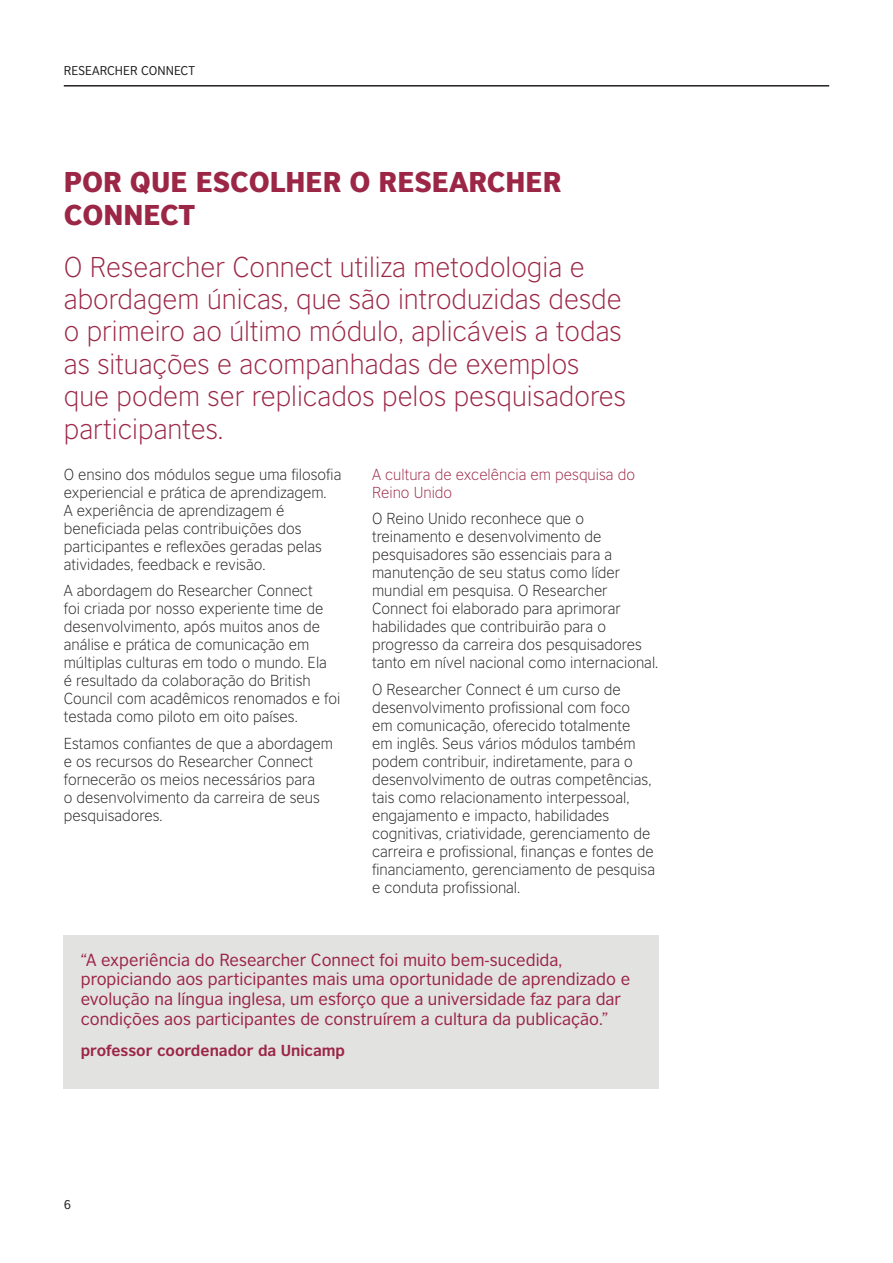
<style>
.page{position:relative;width:893px;height:1263px;background:#fff}
.page>*{position:absolute;margin:0;border:0;box-sizing:border-box;transform-origin:0 0}
.Subtitle_H1_Color{font:300 27px/32.4px "British Council Sans";color:#9b2646}
.Title_H1_color{font:900 27px/32.4px "British Council Sans";color:#9b2646}
.quote_H2{font:16.5px/19.8px "British Council Sans";color:#9b2646}
.Body_H2{font:300 15px/18px "British Council Sans";color:#231f20}
.Body_H2-2{font:300 15px/18px "British Council Sans";color:#9b2646}
.quote_H2-2{font:700 15px "British Council Sans";color:#9b2646}
.marker_H4{font:12px "British Council Sans";color:#231f20}
</style>
<div class="page">
<hr style="left:64px;top:85px;width:765px;height:2px;background:#231f20">
<div style="left:64px;top:935px;width:595px;height:154px;background:#e2e2e1"></div>
<p class="marker_H4" style="left:64px;top:63px;width:133px">RESEARCHER CONNECT</p>
<p class="Title_H1_color" style="left:64px;top:165px;width:499px">POR QUE ESCOLHER O RESEARCHER<br>CONNECT</p>
<p class="Subtitle_H1_Color" style="left:64px;top:250px;width:564px">O Researcher Connect utiliza metodologia e abordagem únicas, que são introduzidas desde o primeiro ao último módulo, aplicáveis a todas as situações e acompanhadas de exemplos que podem ser replicados pelos pesquisadores participantes.</p>
<p class="Body_H2" style="left:64px;top:465px;width:279px">O ensino dos módulos segue uma filosofia experiencial e prática de aprendizagem.<br>A experiência de aprendizagem é beneficiada pelas contribuições dos participantes e reflexões geradas pelas atividades, feedback e revisão.</p>
<p class="Body_H2" style="left:64px;top:582px;width:278px">A abordagem do Researcher Connect<br>foi criada por nosso experiente time de desenvolvimento, após muitos anos de análise e prática de comunicação em múltiplas culturas em todo o mundo. Ela<br>é resultado da colaboração do British Council com acadêmicos renomados e foi testada como piloto em oito países.</p>
<p class="Body_H2" style="left:64px;top:734px;width:271px">Estamos confiantes de que a abordagem e os recursos do Researcher Connect fornecerão os meios necessários para<br>o desenvolvimento da carreira de seus pesquisadores.</p>
<p class="Body_H2-2" style="left:372px;top:465px;width:264px">A cultura de excelência em pesquisa do<br>Reino Unido</p>
<p class="Body_H2" style="left:372px;top:510px;width:288px">O Reino Unido reconhece que o treinamento e desenvolvimento de pesquisadores são essenciais para a manutenção de seu status como líder mundial em pesquisa. O Researcher Connect foi elaborado para aprimorar habilidades que contribuirão para o progresso da carreira dos pesquisadores tanto em nível nacional como internacional.</p>
<p class="Body_H2" style="left:372px;top:680px;width:285px">O Researcher Connect é um curso de desenvolvimento profissional com foco<br>em comunicação, oferecido totalmente<br>em inglês. Seus vários módulos também podem contribuir, indiretamente, para o desenvolvimento de outras competências, tais como relacionamento interpessoal, engajamento e impacto, habilidades cognitivas, criatividade, gerenciamento de carreira e profissional, finanças e fontes de financiamento, gerenciamento de pesquisa e conduta profissional.</p>
<p class="quote_H2" style="left:81px;top:949px;width:551px">“A experiência do Researcher Connect foi muito bem-sucedida, propiciando aos participantes mais uma oportunidade de aprendizado e evolução na língua inglesa, um esforço que a universidade faz para dar condições aos participantes de construírem a cultura da publicação.”</p>
<p class="quote_H2-2" style="left:81px;top:1041px;width:266px">professor coordenador da Unicamp</p>
<p class="marker_H4" style="left:64px;top:1197px;width:9px">6</p>
</div>
